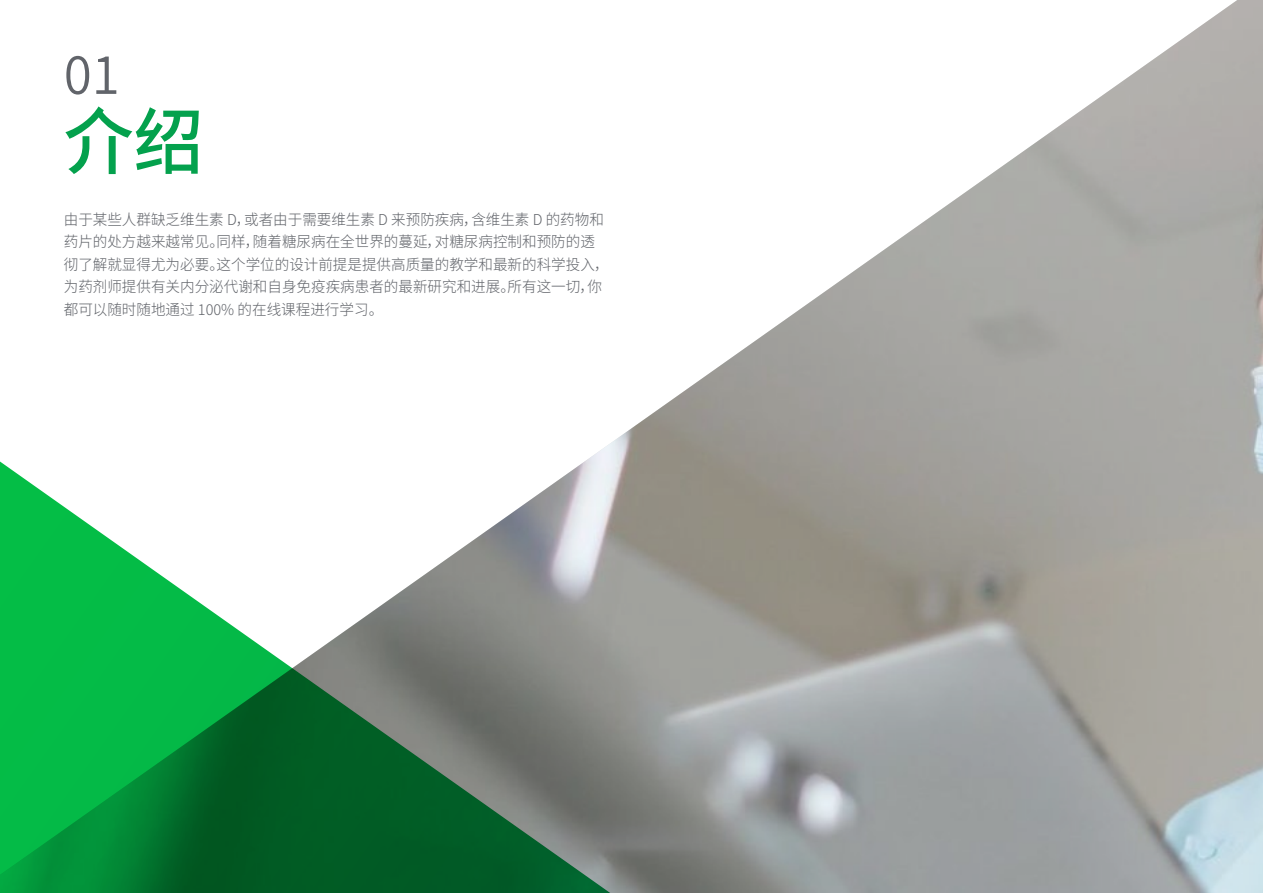
<style>
.page{position:relative;width:1263px;height:893px;background:#fff}
.page>*{position:absolute;margin:0;border:0;box-sizing:border-box;transform-origin:0 0}
.t1{font:500 72px "Source Han Sans CN";color:#04a14d}
.t2{font:52.5px "Source Han Sans CN";color:#61646a}
.t3{font:300 15px/22.5px "Source Han Sans CN";color:#61646a}
</style>
<div class="page">
<img style="left:607px;top:0;width:656px;height:893px">
<svg style="left:0;top:446px;width:640px;height:447px"></svg>
<h2 class="t2" style="left:64px;top:45px;width:57px">01</h2>
<h1 class="t1" style="left:64px;top:101px;width:141px">介绍</h1>
<p class="t3" style="left:64px;top:208px;width:546px">由于某些人群缺乏维生素 D，或者由于需要维生素 D 来预防疾病，含维生素 D 的药物和药片的处方越来越常见。同样，随着糖尿病在全世界的蔓延，对糖尿病控制和预防的透彻了解就显得尤为必要。这个学位的设计前提是提供高质量的教学和最新的科学投入，为药剂师提供有关内分泌代谢和自身免疫疾病患者的最新研究和进展。所有这一切，你都可以随时随地通过 100% 的在线课程进行学习。</p>
</div>
